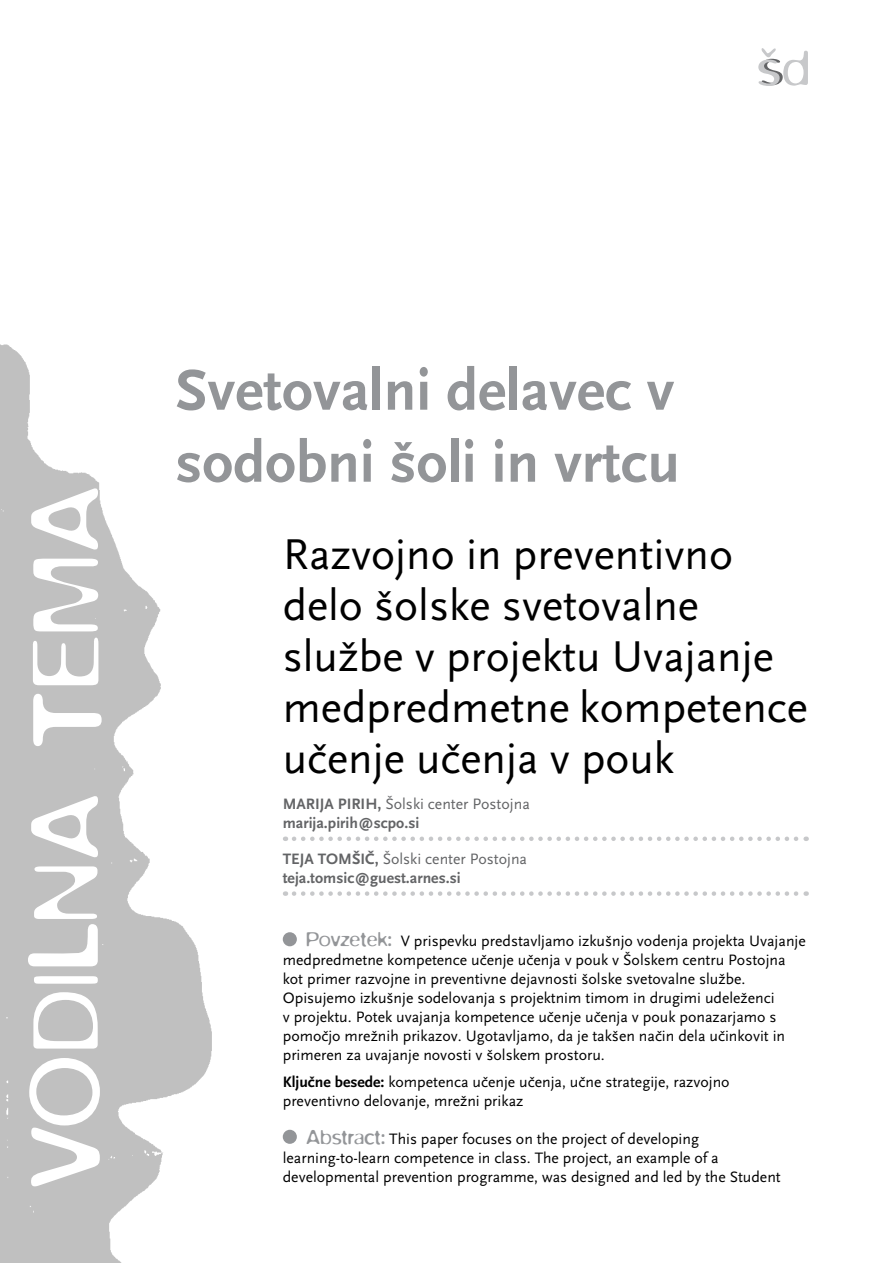
<style>
.page{position:relative;width:893px;height:1263px;background:#fff}
.page>*{position:absolute;margin:0;border:0;box-sizing:border-box;transform-origin:0 0}
.t1{font:300 106.8px "Blur";color:#fff}
.t2{font:700 60px/72px "AE Scala Sans";color:#939598}
.t3{font:45px/51px "AE Scala Sans";color:#000}
.t4{font:15.75px/18.9px "AE Scala Sans";color:#000}
.t5{font:700 15.75px/18.9px "AE Scala Sans";color:#636466}
.s1{font-weight:400}
.s2{font-family:"Blur";font-weight:300;font-size:22.5px;color:#939598}
.s3{font-weight:700}
</style>
<div class="page">
<svg style="left:758px;top:48px;width:50px;height:38px"></svg>
<img style="left:0;top:344px;width:212px;height:919px">
<svg style="left:294px;top:836px;width:513px;height:5px"></svg>
<svg style="left:294px;top:891px;width:513px;height:5px"></svg>
<div style="left:283px;top:932px;width:14px;height:14px;background:#939598;border-radius:50%"></div>
<div style="left:283px;top:1130px;width:14px;height:14px;background:#939598;border-radius:50%"></div>
<h1 class="t1" style="left:6px;top:1188px;width:704px;rotate:-90deg">VODILNA TEMA</h1>
<h2 class="t2" style="left:175px;top:356px;width:506px">Svetovalni delavec v sodobni šoli in vrtcu</h2>
<h3 class="t3" style="left:283px;top:530px;width:527px">Razvojno in preventivno delo šolske svetovalne službe v projektu Uvajanje medpredmetne kompetence učenje učenja v pouk</h3>
<p class="t5" style="left:283px;top:795px;width:249px">Marija Piri h, <span class="s1">Šolski center Postojna </span>marija.pirih@scpo.si</p>
<p class="t5" style="left:283px;top:850px;width:54px">Teja Tomši</p>
<p class="t5" style="left:283px;top:850px;width:246px;text-indent:82px">č, <span class="s1">Šolski center Postojna </span>teja.tomsic@guest.arnes.si</p>
<p class="t4" style="left:283px;top:932px;width:525px;text-indent:23px"><span class="s2">Povzetek:</span> V prispevku predstavljamo izkušnjo vodenja projekta Uvajanje medpredmetne kompetence učenje učenja v pouk v Šolskem centru Postojna kot primer razvojne in preventivne dejavnosti šolske svetovalne službe.<br>Opisujemo izkušnje sodelovanja s projektnim timom in drugimi udeleženci<br>v projektu. Potek uvajanja kompetence učenje učenja v pouk ponazarjamo s pomočjo mrežnih prikazov. Ugotavljamo, da je takšen način dela učinkovit in primeren za uvajanje novosti v šolskem prostoru.</p>
<p class="t4" style="left:283px;top:1073px;width:448px"><span class="s3">Ključne besede:</span> kompetenca učenje učenja, učne strategije, razvojno preventivno delovanje, mrežni prikaz</p>
<p class="t4" style="left:283px;top:1129px;width:499px;text-indent:23px"><span class="s2">Abstract:</span> This paper focuses on the project of developing learning-to-learn competence in class. The project, an example of a developmental prevention programme, was designed and led by the Student</p>
</div>
